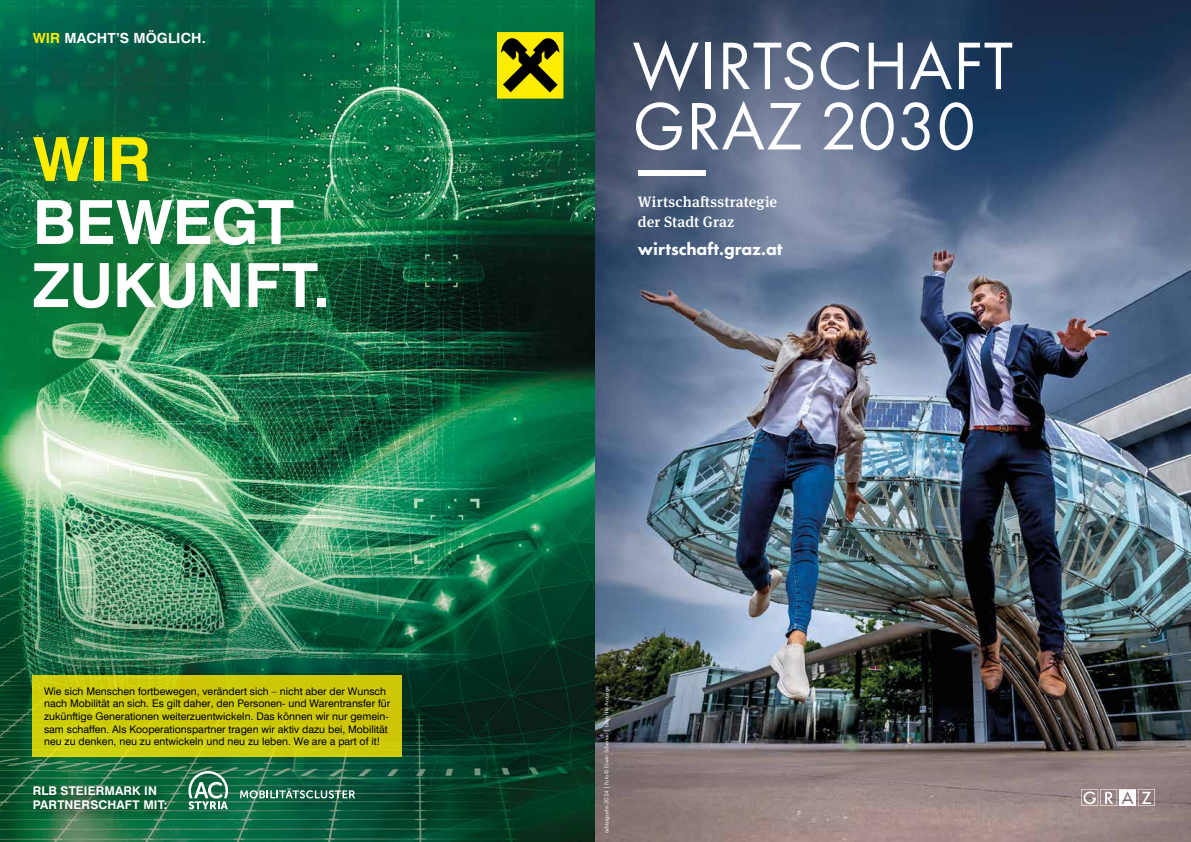
<style>
.page{position:relative;width:1191px;height:842px;background:#fff}
.page>*{position:absolute;margin:0;border:0;box-sizing:border-box;transform-origin:0 0}
.t1{font:69.6px/60.3px "Futura PT";letter-spacing:.005em;color:#fff}
.t2{font:700 61px/63px "Swiss 721 BT";letter-spacing:-.005em;color:#fff}
.t3{font:700 61px "Swiss 721 BT";color:#ffed00}
.t4{font:800 18px "Futura PT";color:#fff}
.t5{font:500 15px/20px "Meta Serif Pro";letter-spacing:.01em;color:#fff}
.t6{font:700 14px "Swiss 721 BT";letter-spacing:.01em;color:#fff}
.t7{font:700 12px/14.4px "Swiss 721 BT";letter-spacing:.01em;color:#fff}
.t8{font:10.5px/12.6px "Swiss 721 BT";color:#000}
.t9{font:6px "Futura PT";color:#fff}
.s1{color:#ffed00}
</style>
<div class="page">
<img style="left:0;top:0;width:595px;height:516px">
<div style="left:497px;top:33px;width:66px;height:65px;background:#ffed00"></div>
<svg style="left:501px;top:38px;width:58px;height:54px"></svg>
<div style="left:0;top:71px;width:398px;height:302px;background:#2d7625;opacity:.87"></div>
<img style="left:0;top:516px;width:595px;height:326px">
<div style="left:33px;top:675px;width:369px;height:81px;background:#ccca08"></div>
<div style="left:25px;top:778px;width:153px;height:44px;background:#000;opacity:.69"></div>
<div style="left:176px;top:758px;width:196px;height:70px;background:#000;opacity:.3"></div>
<svg style="left:240px;top:788px;width:115px;height:10px"></svg>
<svg style="left:188px;top:771px;width:40px;height:38px"></svg>
<img style="left:595px;top:0;width:596px;height:842px">
<svg style="left:1081px;top:789px;width:74px;height:17px"></svg>
<div style="left:638px;top:170px;width:67px;height:6px;background:#fff"></div>
<h3 class="t6" style="left:33px;top:30px;width:175px"><span class="s1">WIR</span> MACHT’S MÖGLICH.</h3>
<h2 class="t3" style="left:33px;top:122px;width:120px">WIR</h2>
<h2 class="t2" style="left:33px;top:190px;width:299px">BEWEGT<br>ZUKUNFT.</h2>
<p class="t8" style="left:44px;top:685px;width:348px">Wie sich Menschen fortbewegen, verändert sich – nicht aber der Wunsch nach Mobilität an sich. Es gilt daher, den Personen- und Warentransfer für zukünftige Generationen weiterzuentwickeln. Das können wir nur gemein&shy;sam schaffen. Als Kooperationspartner tragen wir aktiv dazu bei, Mobilität neu zu denken, neu zu entwickeln und neu zu leben. We are a part of it!</p>
<p class="t7" style="left:33px;top:783px;width:136px">RLB STEIERMARK IN<br>PARTNERSCHAFT MIT:</p>
<h1 class="t1" style="left:632px;top:35px;width:382px">WIRTSCHAFT<br>GRAZ 2030</h1>
<h3 class="t5" style="left:638px;top:191px;width:141px">Wirtschaftsstrategie der Stadt Graz</h3>
<h3 class="t4" style="left:638px;top:238px;width:146px">wirtschaft.graz.at</h3>
<p class="t9" style="left:603px;top:833px;width:149px;rotate:-90deg">achtzigzehn 2024 | Foto © Erwin Scheriau | bezahlte Anzeige</p>
</div>
